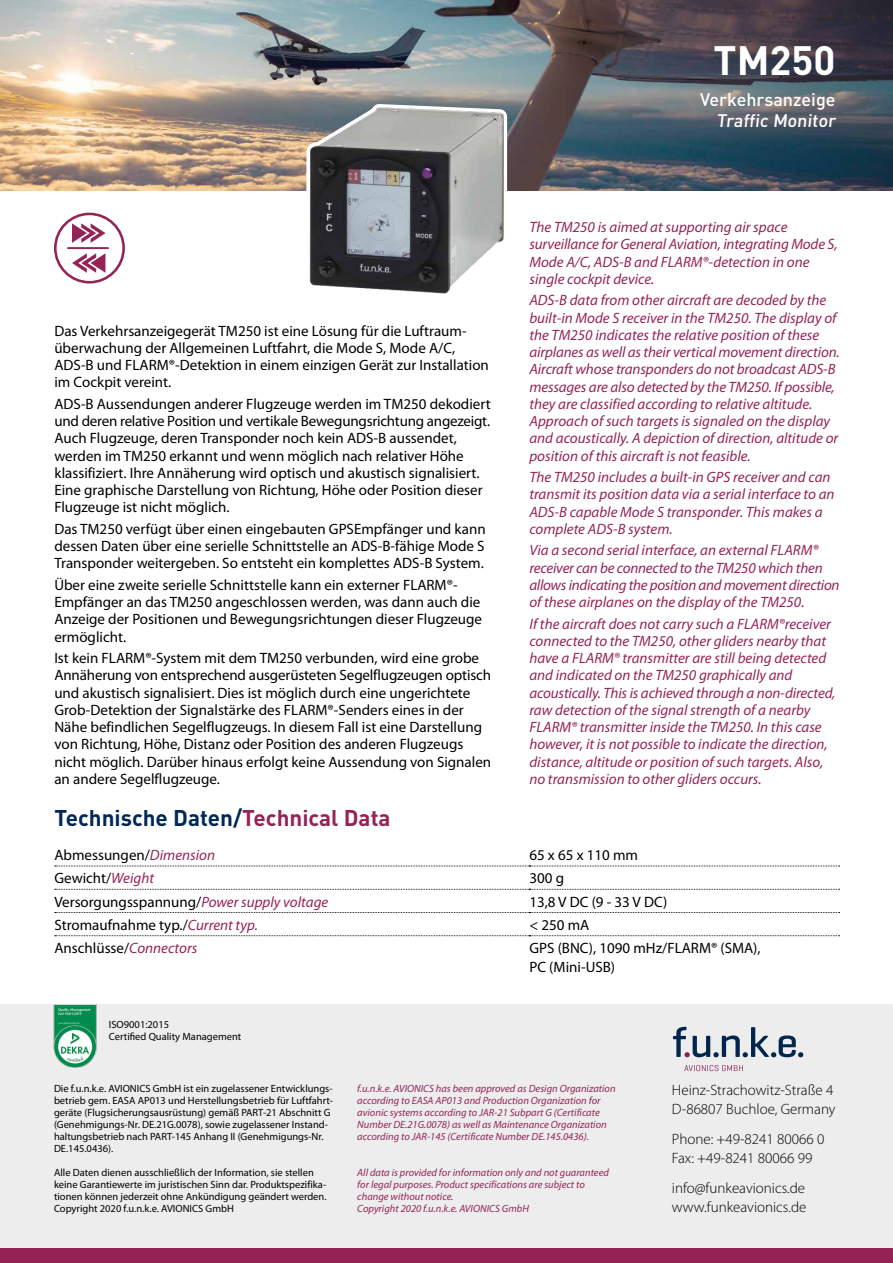
<style>
.page{position:relative;width:893px;height:1263px;background:#fff}
.page>*{position:absolute;margin:0;border:0;box-sizing:border-box;transform-origin:0 0}
.t1{font:700 40.5px "DIN";color:#fff}
.t2{font:700 22.5px "DIN";color:#002856}
.t3{font:500 18px/21px "DIN";color:#fff;text-align:right}
.t4{font:15px/17.2px "Myriad Pro";color:#000}
.t5{font:italic 15px/17.2px "Myriad Pro";color:#952456}
.t6{font:300 15px/19px "Myriad Pro";color:#000}
.t7{font:10.5px/12px "Myriad Pro";color:#000}
.t8{font:italic 10.5px/12px "Myriad Pro";color:#952456}
.s1{color:#952456}
.s2{font-style:italic;color:#952456}
</style>
<div class="page">
<img style="left:0;top:0;width:893px;height:191px">
<svg style="left:55px;top:866px;width:785px;height:1px"></svg>
<svg style="left:55px;top:889px;width:785px;height:1px"></svg>
<svg style="left:55px;top:912px;width:785px;height:1px"></svg>
<svg style="left:55px;top:935px;width:785px;height:1px"></svg>
<div style="left:0;top:1005px;width:893px;height:249px;background:#ededed"></div>
<div style="left:0;top:1248px;width:893px;height:15px;background:#952456"></div>
<svg style="left:673px;top:1027px;width:130px;height:30px"></svg>
<svg style="left:684px;top:1065px;width:59px;height:6px"></svg>
<img style="left:53px;top:1005px;width:44px;height:62px">
<svg style="left:54px;top:213px;width:71px;height:71px"></svg>
<svg style="left:302px;top:97px;width:212px;height:133px"></svg>
<img style="left:310px;top:89px;width:194px;height:205px">
<p class="t4" style="left:54px;top:322px;width:436px">Das Verkehrsanzeigegerät TM250 ist eine Lösung für die Luftraum&shy;überwachung der Allgemeinen Luftfahrt, die Mode S, Mode A/C, ADS-B und FLARM®-Detektion in einem einzigen Gerät zur Installation im Cockpit vereint.</p>
<p class="t4" style="left:54px;top:395px;width:438px">ADS-B Aussendungen anderer Flugzeuge werden im TM250 dekodiert und deren relative Position und vertikale Bewegungsrichtung angezeigt.<br>Auch Flugzeuge, deren Transponder noch kein ADS-B aussendet, werden im TM250 erkannt und wenn möglich nach relativer Höhe klassifiziert. Ihre Annäherung wird optisch und akustisch signalisiert.<br>Eine graphische Darstellung von Richtung, Höhe oder Position dieser Flugzeuge ist nicht möglich.</p>
<p class="t4" style="left:54px;top:520px;width:433px;text-align:justify">Das TM250 verfügt über einen eingebauten GPSEmpfänger und kann dessen Daten über eine serielle Schnittstelle an ADS-B-fähige Mode S Transponder weitergeben. So entsteht ein komplettes ADS-B System.</p>
<p class="t4" style="left:54px;top:576px;width:429px">Über eine zweite serielle Schnittstelle kann ein externer FLARM®- Empfänger an das TM250 angeschlossen werden, was dann auch die Anzeige der Positionen und Bewegungsrichtungen dieser Flugzeuge ermöglicht.</p>
<p class="t4" style="left:54px;top:650px;width:438px">Ist kein FLARM®-System mit dem TM250 verbunden, wird eine grobe Annäherung von entsprechend ausgerüsteten Segelflugzeugen optisch und akustisch signalisiert. Dies ist möglich durch eine ungerichtete Grob-Detektion der Signalstärke des FLARM®-Senders eines in der Nähe befindlichen Segelflugzeugs. In diesem Fall ist eine Darstellung von Richtung, Höhe, Distanz oder Position des anderen Flugzeugs nicht möglich. Darüber hinaus erfolgt keine Aussendung von Signalen an andere Segelflugzeuge.</p>
<h2 class="t2" style="left:54px;top:803px;width:338px">Technische Daten/<span class="s1">Technical Data</span></h2>
<h1 class="t1" style="left:714px;top:34px;width:123px">TM250</h1>
<p class="t3" style="left:700px;top:89px;width:139px">Verkehrsanzeige<br>Traffic Monitor</p>
<p class="t5" style="left:529px;top:219px;width:310px">The TM250 is aimed at supporting air space surveillance for General Aviation, integrating Mode S, Mode A/C, ADS-B and FLARM®-detection in one single cockpit device.</p>
<p class="t5" style="left:529px;top:292px;width:312px">ADS-B data from other aircraft are decoded by the built-in Mode S receiver in the TM250. The display of the TM250 indicates the relative position of these airplanes as well as their vertical movement direction.<br>Aircraft whose transponders do not broadcast ADS-B messages are also detected by the TM250. If possible, they are classified according to relative altitude.<br>Approach of such targets is signaled on the display and acoustically. A depiction of direction, altitude or position of this aircraft is not feasible.</p>
<p class="t5" style="left:529px;top:469px;width:307px">The TM250 includes a built-in GPS receiver and can transmit its position data via a serial interface to an ADS-B capable Mode S transponder. This makes a complete ADS-B system.</p>
<p class="t5" style="left:529px;top:542px;width:312px">Via a second serial interface, an external FLARM® receiver can be connected to the TM250 which then allows indicating the position and movement direction of these airplanes on the display of the TM250.</p>
<p class="t5" style="left:529px;top:615px;width:307px">If the aircraft does not carry such a FLARM®receiver connected to the TM250, other gliders nearby that have a FLARM® transmitter are still being detected and indicated on the TM250 graphically and acoustically. This is achieved through a non-directed, raw detection of the signal strength of a nearby FLARM® transmitter inside the TM250. In this case however, it is not possible to indicate the direction, distance, altitude or position of such targets. Also, no transmission to other gliders occurs.</p>
<p class="t4" style="left:54px;top:847px;width:162px">Abmessungen/<span class="s2">Dimension</span></p>
<p class="t4" style="left:529px;top:847px;width:110px">65 x 65 x 110 mm</p>
<p class="t4" style="left:54px;top:870px;width:101px">Gewicht/<span class="s2">Weight</span></p>
<p class="t4" style="left:529px;top:870px;width:36px">300 g</p>
<p class="t4" style="left:54px;top:893px;width:276px">Versorgungsspannung/<span class="s2">Power supply voltage</span></p>
<p class="t4" style="left:529px;top:893px;width:139px">13,8 V DC (9 - 33 V DC)</p>
<p class="t4" style="left:54px;top:916px;width:205px">Stromaufnahme typ./<span class="s2">Current typ.</span></p>
<p class="t4" style="left:529px;top:916px;width:62px">&lt; 250 mA</p>
<p class="t4" style="left:54px;top:940px;width:144px">Anschlüsse/<span class="s2">Connectors</span></p>
<p class="t4" style="left:529px;top:939px;width:233px;line-height:19px">GPS (BNC), 1090 mHz/FLARM® (SMA),<br>PC (Mini-USB)</p>
<p class="t7" style="left:109px;top:1019px;width:134px">ISO9001:2015<br>Certified Quality Management</p>
<p class="t7" style="left:54px;top:1082px;width:281px">Die f.u.n.k.e. AVIONICS GmbH ist ein zugelassener Entwicklungs&shy;betrieb gem. EASA AP013 und Herstellungsbetrieb für Luftfahrt&shy;geräte (Flugsicherungsausrüstung) gemäß PART-21 Abschnitt G (Genehmigungs-Nr. DE.21G.0078), sowie zugelassener Instand&shy;haltungsbetrieb nach PART-145 Anhang II (Genehmigungs-Nr.<br>DE.145.0436).</p>
<p class="t7" style="left:54px;top:1167px;width:274px">Alle Daten dienen ausschließlich der Information, sie stellen keine Garantiewerte im juristischen Sinn dar. Produktspezifika&shy;tionen können jederzeit ohne Ankündigung geändert werden.<br>Copyright 2020 f.u.n.k.e. AVIONICS GmbH</p>
<p class="t8" style="left:357px;top:1083px;width:260px">f.u.n.k.e. AVIONICS has been approved as Design Organization according to EASA AP013 and Production Organization for avionic systems according to JAR-21 Subpart G (Certificate Number DE.21G.0078) as well as Maintenance Organization according to JAR-145 (Certificate Number DE.145.0436).</p>
<p class="t8" style="left:357px;top:1167px;width:253px">All data is provided for information only and not guaranteed for legal purposes. Product specifications are subject to change without notice.<br>Copyright 2020 f.u.n.k.e. AVIONICS GmbH</p>
<p class="t6" style="left:672px;top:1081px;width:165px">Heinz-Strachowitz-Straße 4<br>D-86807 Buchloe, Germany</p>
<p class="t6" style="left:672px;top:1130px;width:154px">Phone: +49-8241 80066 0<br>Fax: +49-8241 80066 99</p>
<p class="t6" style="left:672px;top:1178px;width:136px">info@funkeavionics.de www.funkeavionics.de</p>
</div>
